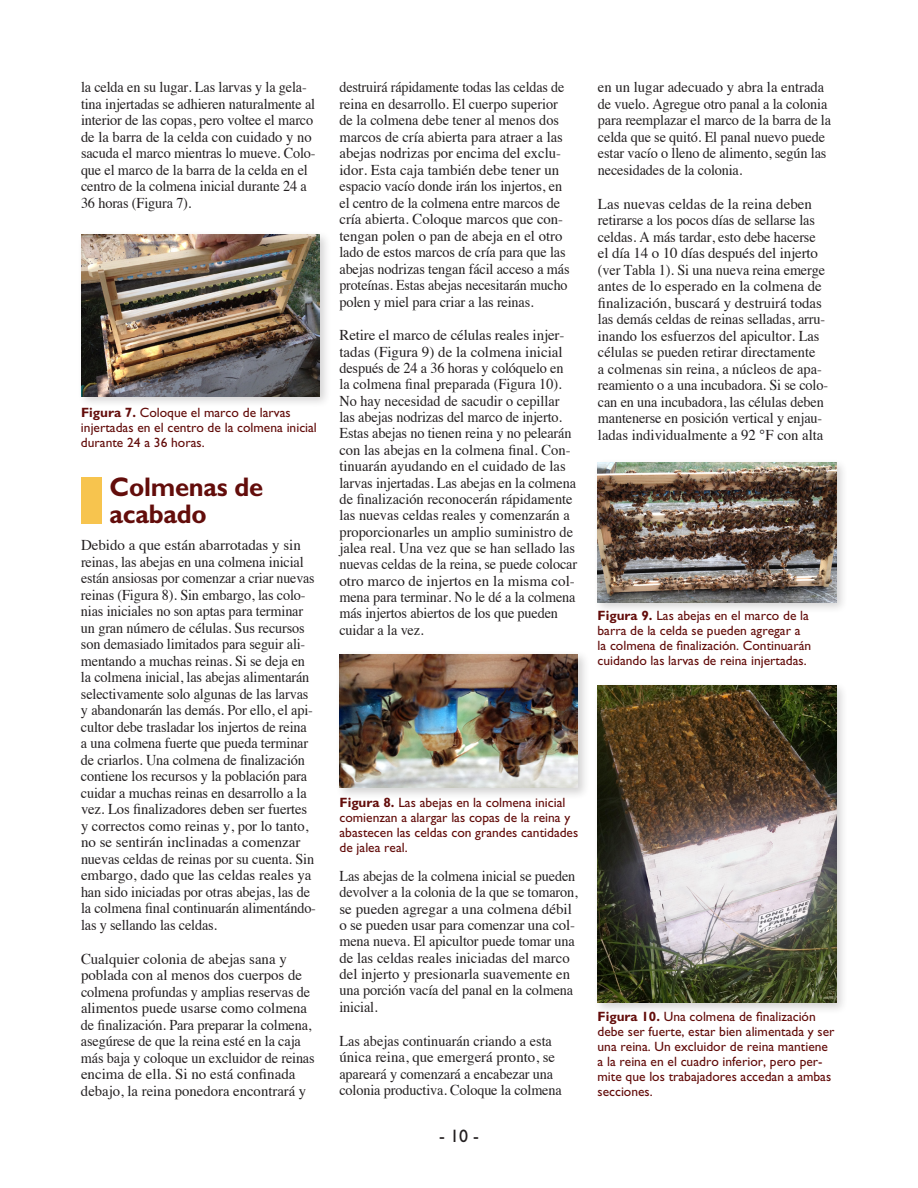
<style>
.page{position:relative;width:918px;height:1188px;background:#fff}
.page>*{position:absolute;margin:0;border:0;box-sizing:border-box;transform-origin:0 0}
.t1{font:700 27px/27px "Gill Sans";letter-spacing:-.01em;color:#630d0b;scale:.95 1}
.t2{font:18px "Gill Sans";color:#231f20}
.t3{font:15px/16.5px "Times";letter-spacing:-.01em;color:#231f20}
.t4{font:15px/16.5px "Times";letter-spacing:-.01em;color:#231f20;scale:.95 1}
.t5{font:15px/16.5px "Times";letter-spacing:-.01em;color:#231f20;scale:.94 1}
.t6{font:13.5px/15px "Gill Sans";color:#630d0b}
.s1{font-weight:700}
</style>
<div class="page">
<div style="left:77px;top:230px;width:255px;height:179px;background:#231f20;opacity:.2"></div>
<img style="left:82px;top:234px;width:238px;height:162px">
<div style="left:335px;top:650px;width:255px;height:150px;background:#231f20;opacity:.2"></div>
<img style="left:340px;top:654px;width:238px;height:134px">
<div style="left:593px;top:458px;width:256px;height:156px;background:#231f20;opacity:.2"></div>
<img style="left:598px;top:462px;width:238px;height:140px">
<div style="left:593px;top:681px;width:256px;height:334px;background:#231f20;opacity:.2"></div>
<img style="left:598px;top:686px;width:238px;height:317px">
<div style="left:82px;top:477px;width:20px;height:46px;background:#f7c44e"></div>
<p class="t4" style="left:81px;top:78px;width:248px">la celda en su lugar. Las larvas y la gela&shy;tina injertadas se adhieren naturalmente al interior de las copas, pero voltee el marco de la barra de la celda con cuidado y no sacuda el marco mientras lo mueve. Colo&shy;que el marco de la barra de la celda en el centro de la colmena inicial durante 24 a 36 horas (Figura 7).</p>
<p class="t6" style="left:81px;top:405px;width:237px"><span class="s1">Figura 7.</span> Coloque el marco de larvas injertadas en el centro de la colmena inicial durante 24 a 36 horas.</p>
<h1 class="t1" style="left:110px;top:473px;width:163px">Colmenas de acabado</h1>
<p class="t3" style="left:81px;top:536px;width:237px">Debido a que están abarrotadas y sin reinas, las abejas en una colmena inicial están ansiosas por comenzar a criar nuevas reinas (Figura 8). Sin embargo, las colo&shy;nias iniciales no son aptas para terminar un gran número de células. Sus recursos son demasiado limitados para seguir ali&shy;mentando a muchas reinas. Si se deja en la colmena inicial, las abejas alimentarán selectivamente solo algunas de las larvas y abandonarán las demás. Por ello, el api&shy;cultor debe trasladar los injertos de reina a una colmena fuerte que pueda terminar de criarlos. Una colmena de finalización contiene los recursos y la población para cuidar a muchas reinas en desarrollo a la vez. Los finalizadores deben ser fuertes y correctos como reinas y, por lo tanto, no se sentirán inclinadas a comenzar nuevas celdas de reinas por su cuenta. Sin embargo, dado que las celdas reales ya han sido iniciadas por otras abejas, las de la colmena final continuarán alimentándo&shy;las y sellando las celdas.</p>
<p class="t3" style="left:81px;top:949px;width:235px">Cualquier colonia de abejas sana y poblada con al menos dos cuerpos de colmena profundas y amplias reservas de alimentos puede usarse como colmena de finalización. Para preparar la colmena, asegúrese de que la reina esté en la caja más baja y coloque un excluidor de reinas encima de ella. Si no está confinada debajo, la reina ponedora encontrará y</p>
<p class="t5" style="left:339px;top:78px;width:246px">destruirá rápidamente todas las celdas de reina en desarrollo. El cuerpo superior de la colmena debe tener al menos dos marcos de cría abierta para atraer a las abejas nodrizas por encima del exclu&shy;idor. Esta caja también debe tener un espacio vacío donde irán los injertos, en el centro de la colmena entre marcos de cría abierta. Coloque marcos que con&shy;tengan polen o pan de abeja en el otro lado de estos marcos de cría para que las abejas nodrizas tengan fácil acceso a más proteínas. Estas abejas necesitarán mucho polen y miel para criar a las reinas.</p>
<p class="t3" style="left:339px;top:326px;width:239px">Retire el marco de células reales injer&shy;tadas (Figura 9) de la colmena inicial después de 24 a 36 horas y colóquelo en la colmena final preparada (Figura 10).<br>No hay necesidad de sacudir o cepillar las abejas nodrizas del marco de injerto.<br>Estas abejas no tienen reina y no pelearán con las abejas en la colmena final. Con&shy;tinuarán ayudando en el cuidado de las larvas injertadas. Las abejas en la colmena de finalización reconocerán rápidamente las nuevas celdas reales y comenzarán a proporcionarles un amplio suministro de jalea real. Una vez que se han sellado las nuevas celdas de la reina, se puede colocar otro marco de injertos en la misma col&shy;mena para terminar. No le dé a la colmena más injertos abiertos de los que pueden cuidar a la vez.</p>
<p class="t3" style="left:598px;top:78px;width:235px">en un lugar adecuado y abra la entrada de vuelo. Agregue otro panal a la colonia para reemplazar el marco de la barra de la celda que se quitó. El panal nuevo puede estar vacío o lleno de alimento, según las necesidades de la colonia.</p>
<p class="t3" style="left:598px;top:194px;width:232px">Las nuevas celdas de la reina deben retirarse a los pocos días de sellarse las celdas. A más tardar, esto debe hacerse el día 14 o 10 días después del injerto (ver Tabla 1). Si una nueva reina emerge antes de lo esperado en la colmena de finalización, buscará y destruirá todas las demás celdas de reinas selladas, arru&shy;inando los esfuerzos del apicultor. Las células se pueden retirar directamente<br>a colmenas sin reina, a núcleos de apa&shy;reamiento o a una incubadora. Si se colo&shy;can en una incubadora, las células deben mantenerse en posición vertical y enjau&shy;ladas individualmente a 92 °F con alta</p>
<p class="t6" style="left:598px;top:608px;width:215px"><span class="s1">Figura 9.</span> Las abejas en el marco de la barra de la celda se pueden agregar a la colmena de finalización. Continuarán cuidando las larvas de reina injertadas.</p>
<p class="t6" style="left:340px;top:795px;width:240px"><span class="s1">Figura 8.</span> Las abejas en la colmena inicial comienzan a alargar las copas de la reina y abastecen las celdas con grandes cantidades de jalea real.</p>
<p class="t4" style="left:339px;top:867px;width:252px">Las abejas de la colmena inicial se pueden devolver a la colonia de la que se tomaron, se pueden agregar a una colmena débil o se pueden usar para comenzar una col&shy;mena nueva. El apicultor puede tomar una de las celdas reales iniciadas del marco del injerto y presionarla suavemente en una porción vacía del panal en la colmena inicial.</p>
<p class="t4" style="left:339px;top:1031px;width:236px">Las abejas continuarán criando a esta única reina, que emergerá pronto, se apareará y comenzará a encabezar una colonia productiva. Coloque la colmena</p>
<p class="t2" style="left:439px;top:1126px;width:41px">- 10 -</p>
<p class="t6" style="left:598px;top:1009px;width:239px"><span class="s1">Figura 10.</span> Una colmena de finalización debe ser fuerte, estar bien alimentada y ser una reina. Un excluidor de reina mantiene a la reina en el cuadro inferior, pero per&shy;mite que los trabajadores accedan a ambas secciones.</p>
</div>
